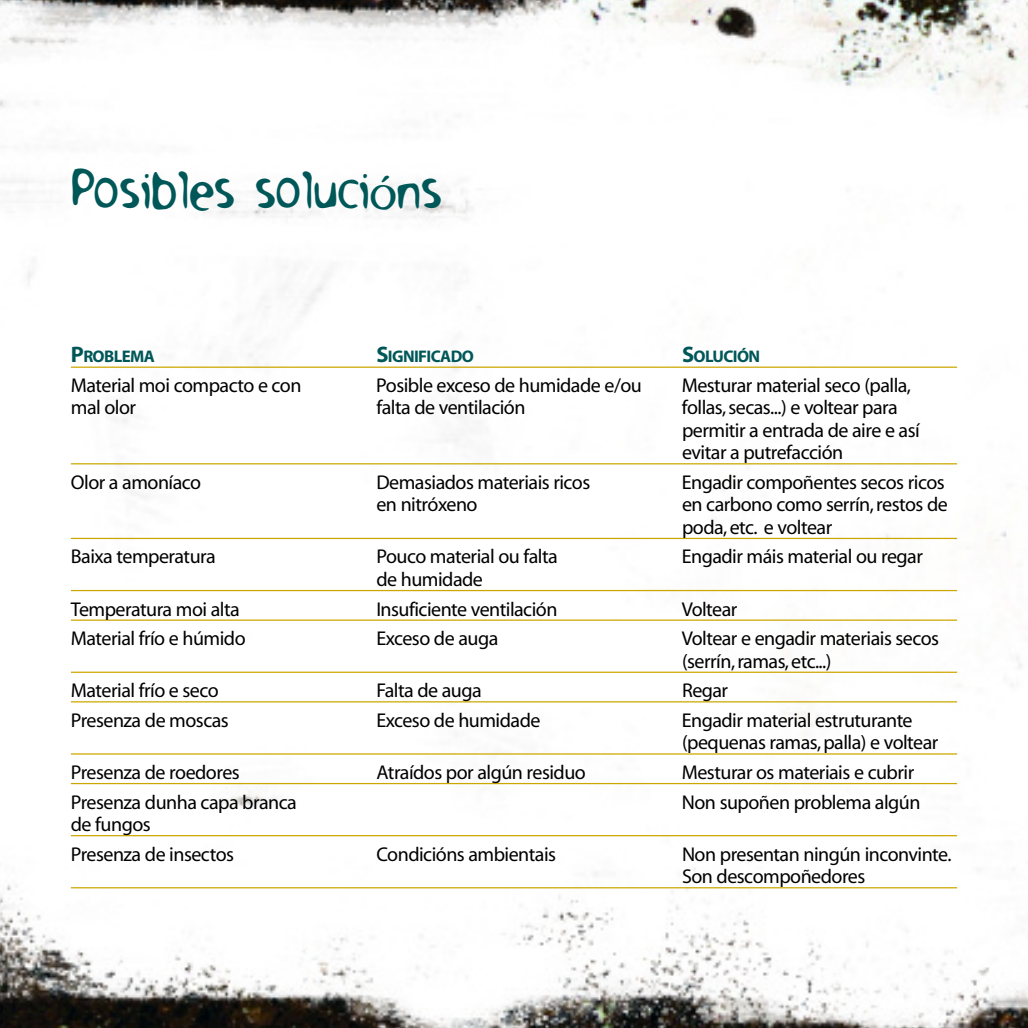
<style>
.page{position:relative;width:1028px;height:1028px;background:#fff}
.page>*{position:absolute;margin:0;border:0;box-sizing:border-box;transform-origin:0 0}
.t1{font:45px "Holstein";color:#005758}
.t2{font:20px/22.5px "Myriad";letter-spacing:-.025em;color:#000}
.t3{font:700 17px "Myriad";letter-spacing:-.035em;color:#005758}
.s1{font-family:"Expose"}
.s2{font-size:22.5px}
</style>
<div class="page">
<img style="left:0;top:0;width:1028px;height:1028px">
<hr style="left:71px;top:366px;width:886px;height:2px;background:#cca700">
<hr style="left:71px;top:463px;width:886px;height:1px;background:#cca700">
<hr style="left:71px;top:538px;width:886px;height:1px;background:#cca700">
<hr style="left:71px;top:590px;width:886px;height:1px;background:#cca700">
<hr style="left:71px;top:619px;width:886px;height:2px;background:#cca700">
<hr style="left:71px;top:671px;width:886px;height:2px;background:#cca700">
<hr style="left:71px;top:701px;width:886px;height:1px;background:#cca700">
<hr style="left:71px;top:753px;width:886px;height:1px;background:#cca700">
<hr style="left:71px;top:783px;width:886px;height:1px;background:#cca700">
<hr style="left:71px;top:835px;width:886px;height:1px;background:#cca700">
<hr style="left:71px;top:887px;width:886px;height:1px;background:#cca700">
<h1 class="t1" style="left:71px;top:167px;width:373px">Posibles soluci<span class="s1">ó</span>ns</h1>
<p class="t3" style="left:71px;top:350px;width:85px"><span class="s2">P</span>ROBLEMA</p>
<p class="t3" style="left:376px;top:350px;width:99px"><span class="s2">S</span>IGNIFICADO</p>
<p class="t3" style="left:682px;top:350px;width:80px"><span class="s2">S</span>OLUCIÓN</p>
<p class="t2" style="left:71px;top:375px;width:232px">Material moi compacto e con</p>
<p class="t2" style="left:376px;top:375px;width:267px">Posible exceso de humidade e/ou</p>
<p class="t2" style="left:681px;top:375px;width:231px">Mesturar material seco (palla,</p>
<p class="t2" style="left:71px;top:398px;width:67px">mal olor</p>
<p class="t2" style="left:376px;top:398px;width:151px">falta de ventilación</p>
<p class="t2" style="left:682px;top:398px;width:239px">follas, secas...) e voltear para permitir a entrada de aire e así evitar a putrefacción</p>
<p class="t2" style="left:71px;top:472px;width:132px">Olor a amoníaco</p>
<p class="t2" style="left:376px;top:472px;width:215px">Demasiados materiais ricos</p>
<p class="t2" style="left:682px;top:472px;width:264px">Engadir compoñentes secos ricos</p>
<p class="t2" style="left:376px;top:495px;width:103px">en nitróxeno</p>
<p class="t2" style="left:682px;top:495px;width:267px">en carbono como serrín,restos de poda,etc. e voltear</p>
<p class="t2" style="left:71px;top:547px;width:146px">Baixa temperatura</p>
<p class="t2" style="left:376px;top:547px;width:183px">Pouco material ou falta</p>
<p class="t2" style="left:682px;top:547px;width:242px">Engadir máis material ou regar</p>
<p class="t2" style="left:376px;top:569px;width:108px">de humidade</p>
<p class="t2" style="left:71px;top:599px;width:170px">Temperatura moi alta</p>
<p class="t2" style="left:376px;top:599px;width:183px">Insuficiente ventilación</p>
<p class="t2" style="left:682px;top:599px;width:57px">Voltear</p>
<p class="t2" style="left:71px;top:629px;width:176px">Material frío e húmido</p>
<p class="t2" style="left:376px;top:629px;width:123px">Exceso de auga</p>
<p class="t2" style="left:682px;top:629px;width:259px">Voltear e engadir materiais secos (serrín,ramas, etc...)</p>
<p class="t2" style="left:71px;top:681px;width:149px">Material frío e seco</p>
<p class="t2" style="left:376px;top:681px;width:107px">Falta de auga</p>
<p class="t2" style="left:682px;top:681px;width:48px">Regar</p>
<p class="t2" style="left:71px;top:710px;width:159px">Presenza de moscas</p>
<p class="t2" style="left:376px;top:710px;width:166px">Exceso de humidade</p>
<p class="t2" style="left:682px;top:710px;width:258px">Engadir material estruturante (pequenas ramas, palla) e voltear</p>
<p class="t2" style="left:71px;top:762px;width:170px">Presenza de roedores</p>
<p class="t2" style="left:376px;top:762px;width:211px">Atraídos por algún residuo</p>
<p class="t2" style="left:682px;top:762px;width:234px">Mesturar os materiais e cubrir</p>
<p class="t2" style="left:71px;top:792px;width:227px">Presenza dunha capa branca</p>
<p class="t2" style="left:682px;top:792px;width:240px">Non supoñen problema algún</p>
<p class="t2" style="left:71px;top:811px;width:165px;line-height:29.5px">de fungos<br>Presenza de insectos</p>
<p class="t2" style="left:376px;top:844px;width:181px">Condicións ambientais</p>
<p class="t2" style="left:682px;top:844px;width:271px">Non presentan ningún inconvinte.<br>Son descompoñedores</p>
</div>
